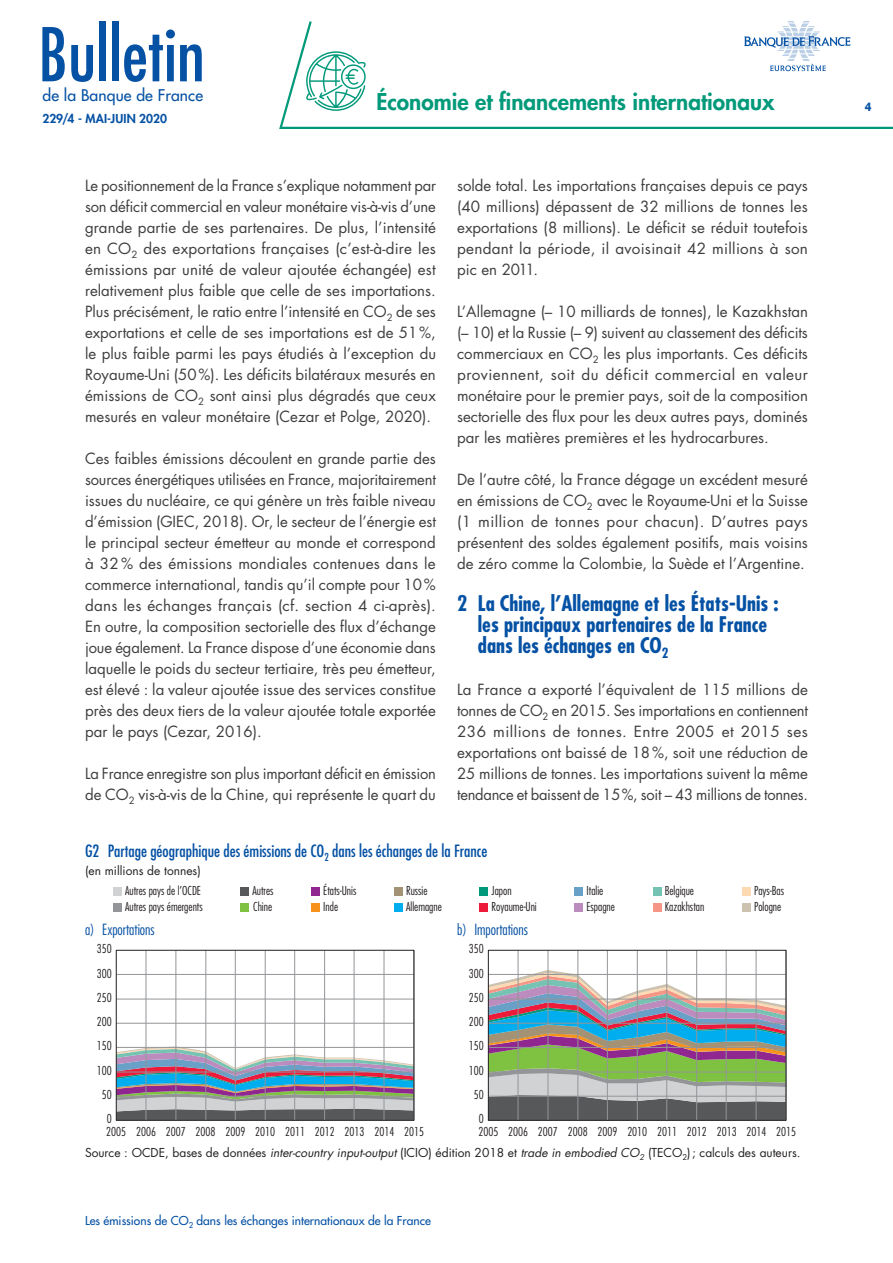
<style>
.page{position:relative;width:893px;height:1263px;background:#fff}
.page>*{position:absolute;margin:0;border:0;box-sizing:border-box;transform-origin:0 0}
.t1{font:condensed 72px "Futura Std";color:#0551a4}
.t2{font:800 22.5px "Futura Std";color:#00997a}
.t3{font:700 condensed 21px/21px "Futura Std";color:#0551a4}
.t4{font:condensed 16.5px "Futura Std";color:#0551a4}
.t5{font:500 15.75px "Futura Std";letter-spacing:.01em;color:#0551a4}
.t6{font:15px/21px "Futura Std";color:#3e3e3f;text-align:justify}
.t7{font:300 condensed 15px "Futura Std";color:#0551a4}
.t8{font:300 condensed 12px/15.9px "Futura Std";color:#231f20}
.t9{font:12px/21.1px "Futura Std";color:#231f20}
.t10{font:500 12px "Futura Std";color:#0551a4}
.t11{font:800 12px "Futura Std";letter-spacing:.005em;color:#0551a4}
.t12{font:800 12px "Helvetica Neue LT Std";color:#0551a4;scale:.9 1}
.s1{font-weight:300;font-stretch:condensed}
.s2{font-style:italic}
</style>
<div class="page">
<svg style="left:279px;top:21px;width:614px;height:108px"></svg>
<svg style="left:306px;top:51px;width:60px;height:60px"></svg>
<svg style="left:744px;top:22px;width:106px;height:49px"></svg>
<div style="left:311px;top:887px;width:9px;height:8px;background:#90268f"></div>
<div style="left:311px;top:903px;width:9px;height:9px;background:#f7931d"></div>
<div style="left:394px;top:887px;width:9px;height:8px;background:#a39274"></div>
<div style="left:394px;top:903px;width:9px;height:9px;background:#00aeef"></div>
<div style="left:480px;top:887px;width:8px;height:8px;background:#00997a"></div>
<div style="left:480px;top:903px;width:8px;height:9px;background:#ed1a3a"></div>
<div style="left:575px;top:887px;width:8px;height:8px;background:#68a0c7"></div>
<div style="left:575px;top:903px;width:8px;height:9px;background:#bd8cbf"></div>
<div style="left:653px;top:887px;width:8px;height:8px;background:#76c2b3"></div>
<div style="left:653px;top:903px;width:8px;height:9px;background:#f59687"></div>
<div style="left:742px;top:887px;width:9px;height:8px;background:#fedab3"></div>
<div style="left:742px;top:903px;width:9px;height:9px;background:#cdc1af"></div>
<div style="left:241px;top:903px;width:8px;height:9px;background:#7fc241"></div>
<div style="left:241px;top:887px;width:8px;height:8px;background:#57585a"></div>
<div style="left:113px;top:887px;width:9px;height:8px;background:#d1d2d4"></div>
<div style="left:113px;top:903px;width:9px;height:9px;background:#939598"></div>
<svg style="left:118px;top:1046px;width:294px;height:72px;background:#99a1b0"></svg>
<hr style="left:414px;top:950px;width:1px;height:170px;background:#939598">
<hr style="left:384px;top:950px;width:1px;height:170px;background:#939598">
<hr style="left:354px;top:950px;width:1px;height:170px;background:#939598">
<hr style="left:324px;top:950px;width:1px;height:170px;background:#939598">
<hr style="left:294px;top:950px;width:1px;height:170px;background:#939598">
<hr style="left:265px;top:950px;width:1px;height:170px;background:#939598">
<hr style="left:235px;top:950px;width:1px;height:170px;background:#939598">
<hr style="left:206px;top:950px;width:1px;height:170px;background:#939598">
<hr style="left:176px;top:950px;width:1px;height:170px;background:#939598">
<hr style="left:146px;top:950px;width:1px;height:170px;background:#939598">
<hr style="left:116px;top:1096px;width:298px;height:1px;background:#939598">
<hr style="left:116px;top:1047px;width:298px;height:1px;background:#939598">
<hr style="left:116px;top:1023px;width:298px;height:1px;background:#939598">
<hr style="left:116px;top:999px;width:298px;height:1px;background:#939598">
<hr style="left:116px;top:974px;width:298px;height:1px;background:#939598">
<hr style="left:116px;top:1072px;width:298px;height:1px;background:#939598">
<div style="left:116px;top:950px;width:298px;height:170px;border:1px solid #231f20"></div>
<svg style="left:490px;top:970px;width:294px;height:148px;background:#9aa59d"></svg>
<hr style="left:488px;top:1072px;width:298px;height:1px;background:#939598">
<hr style="left:786px;top:950px;width:1px;height:170px;background:#939598">
<hr style="left:756px;top:950px;width:1px;height:170px;background:#939598">
<hr style="left:726px;top:950px;width:1px;height:170px;background:#939598">
<hr style="left:696px;top:950px;width:1px;height:170px;background:#939598">
<hr style="left:666px;top:950px;width:1px;height:170px;background:#939598">
<hr style="left:637px;top:950px;width:1px;height:170px;background:#939598">
<hr style="left:607px;top:950px;width:1px;height:170px;background:#939598">
<hr style="left:578px;top:950px;width:1px;height:170px;background:#939598">
<hr style="left:548px;top:950px;width:1px;height:170px;background:#939598">
<hr style="left:518px;top:950px;width:1px;height:170px;background:#939598">
<hr style="left:488px;top:1096px;width:298px;height:1px;background:#939598">
<hr style="left:488px;top:1047px;width:298px;height:1px;background:#939598">
<hr style="left:488px;top:1023px;width:298px;height:1px;background:#939598">
<hr style="left:488px;top:999px;width:298px;height:1px;background:#939598">
<hr style="left:488px;top:974px;width:298px;height:1px;background:#939598">
<div style="left:488px;top:950px;width:298px;height:170px;border:1px solid #231f20"></div>
<h1 class="t1" style="left:38px;top:12px;width:168px">Bulletin</h1>
<p class="t5" style="left:43px;top:86px;width:162px">de la Banque de France</p>
<p class="t11" style="left:43px;top:111px;width:126px">229/4 - MAI-JUIN 2020</p>
<h2 class="t2" style="left:376px;top:88px;width:400px">Économie et financements internationaux</h2>
<p class="t6" style="left:85px;top:175px;width:353px">Le positionnement de la France s’explique notamment par son déficit commercial en valeur monétaire vis-à-vis d’une grande partie de ses partenaires. De plus, l’intensité en CO<sub>2</sub> des exportations françaises (c’est-à-dire les émissions par unité de valeur ajoutée échangée) est relativement plus faible que celle de ses importations.<br>Plus précisément, le ratio entre l’intensité en CO<sub>2</sub> de ses exportations et celle de ses importations est de 51%, le plus faible parmi les pays étudiés à l’exception du Royaume-Uni (50%). Les déficits bilatéraux mesurés en émissions de CO<sub>2</sub> sont ainsi plus dégradés que ceux mesurés en valeur monétaire (Cezar et Polge, 2020).</p>
<p class="t6" style="left:85px;top:448px;width:352px">Ces faibles émissions découlent en grande partie des sources énergétiques utilisées en France, majoritairement issues du nucléaire, ce qui génère un très faible niveau d’émission (GIEC, 2018). Or, le secteur de l’énergie est le principal secteur émetteur au monde et correspond à 32% des émissions mondiales contenues dans le commerce international, tandis qu’il compte pour 10% dans les échanges français (cf. section 4 ci-après).<br>En outre, la composition sectorielle des flux d’échange joue également. La France dispose d’une économie dans laquelle le poids du secteur tertiaire, très peu émetteur, est élevé : la valeur ajoutée issue des services constitue près des deux tiers de la valeur ajoutée totale exportée par le pays (Cezar, 2016).</p>
<p class="t6" style="left:85px;top:763px;width:352px">La France enregistre son plus important déficit en émission de CO<sub>2</sub> vis-à-vis de la Chine, qui représente le quart du</p>
<p class="t6" style="left:457px;top:175px;width:352px">solde total. Les importations françaises depuis ce pays (40 millions) dépassent de 32 millions de tonnes les exportations (8 millions). Le déficit se réduit toutefois pendant la période, il avoisinait 42 millions à son pic en 2011.</p>
<p class="t6" style="left:457px;top:301px;width:352px">L’Allemagne (– 10 milliards de tonnes), le Kazakhstan (– 10) et la Russie (– 9) suivent au classement des déficits commerciaux en CO<sub>2</sub> les plus importants. Ces déficits proviennent, soit du déficit commercial en valeur monétaire pour le premier pays, soit de la composition sectorielle des flux pour les deux autres pays, dominés par les matières premières et les hydrocarbures.</p>
<p class="t6" style="left:457px;top:469px;width:352px">De l’autre côté, la France dégage un excédent mesuré en émissions de CO<sub>2</sub> avec le Royaume-Uni et la Suisse (1 million de tonnes pour chacun). D’autres pays présentent des soldes également positifs, mais voisins de zéro comme la Colombie, la Suède et l’Argentine.</p>
<h3 class="t3" style="left:478px;top:593px;width:302px;text-indent:-21px">2 La Chine, l’Allemagne et les États-Unis : les principaux partenaires de la France dans les échanges en CO<sub>2</sub></h3>
<p class="t6" style="left:457px;top:679px;width:352px">La France a exporté l’équivalent de 115 millions de tonnes de CO<sub>2</sub> en 2015. Ses importations en contiennent 236 millions de tonnes. Entre 2005 et 2015 ses exportations ont baissé de 18%, soit une réduction de 25 millions de tonnes. Les importations suivent la même tendance et baissent de 15%, soit – 43 millions de tonnes.</p>
<p class="t4" style="left:85px;top:841px;width:404px">G2 Partage géographique des émissions de CO<sub>2</sub> dans les échanges de la France</p>
<p class="t9" style="left:85px;top:860px;width:117px">(en millions de tonnes)</p>
<p class="t8" style="left:323px;top:883px;width:35px">États-Unis<br>Inde</p>
<p class="t8" style="left:406px;top:883px;width:37px">Russie<br>Allemagne</p>
<p class="t8" style="left:492px;top:883px;width:47px">Japon<br>Royaume-Uni</p>
<p class="t8" style="left:587px;top:883px;width:30px">Italie<br>Espagne</p>
<p class="t8" style="left:665px;top:883px;width:41px">Belgique<br>Kazakhstan</p>
<p class="t8" style="left:754px;top:883px;width:31px">Pays-Bas</p>
<p class="t8" style="left:125px;top:883px;width:77px">Autres pays de l’OCDE</p>
<p class="t8" style="left:253px;top:883px;width:23px">Autres</p>
<p class="t8" style="left:125px;top:899px;width:79px">Autres pays émergents</p>
<p class="t7" style="left:85px;top:920px;width:71px">a) Exportations</p>
<p class="t7" style="left:457px;top:920px;width:72px">b) Importations</p>
<p class="t8" style="left:253px;top:899px;width:20px">Chine</p>
<p class="t8" style="left:754px;top:899px;width:29px">Pologne</p>
<p class="t8" style="left:97px;top:941px;width:16px">350</p>
<p class="t8" style="left:469px;top:941px;width:16px">350</p>
<p class="t8" style="left:97px;top:965px;width:16px">300</p>
<p class="t8" style="left:469px;top:965px;width:16px">300</p>
<p class="t8" style="left:97px;top:989px;width:16px">250</p>
<p class="t8" style="left:469px;top:989px;width:16px">250</p>
<p class="t8" style="left:97px;top:1014px;width:16px">200</p>
<p class="t8" style="left:469px;top:1014px;width:16px">200</p>
<p class="t8" style="left:97px;top:1038px;width:16px">150</p>
<p class="t8" style="left:469px;top:1038px;width:16px">150</p>
<p class="t8" style="left:97px;top:1062px;width:16px">100</p>
<p class="t8" style="left:469px;top:1062px;width:16px">100</p>
<p class="t8" style="left:102px;top:1087px;width:11px">50</p>
<p class="t8" style="left:474px;top:1087px;width:11px">50</p>
<p class="t8" style="left:107px;top:1111px;width:6px">0</p>
<p class="t8" style="left:479px;top:1111px;width:6px">0</p>
<p class="t8" style="left:106px;top:1123px;width:319px">2005 2006 2007 2008 2009 2010 2011 2012 2013 2014 2015</p>
<p class="t9" style="left:85px;top:1121px;width:717px;text-indent:393px"><span class="s1">2005 2006 2007 2008 2009 2010 2011 2012 2013 2014 2015<br></span>Source : OCDE, bases de données <span class="s2">inter---country input-output</span> (ICIO) édition 2018 et <span class="s2">trade in embodied CO</span><sub>2</sub> (TECO<sub>2</sub>); calculs des auteurs.</p>
<p class="t10" style="left:85px;top:1213px;width:347px">Les émissions de CO<sub>2</sub> dans les échanges internationaux de la France</p>
<p class="t12" style="left:865px;top:99px;width:9px">4</p>
</div>
